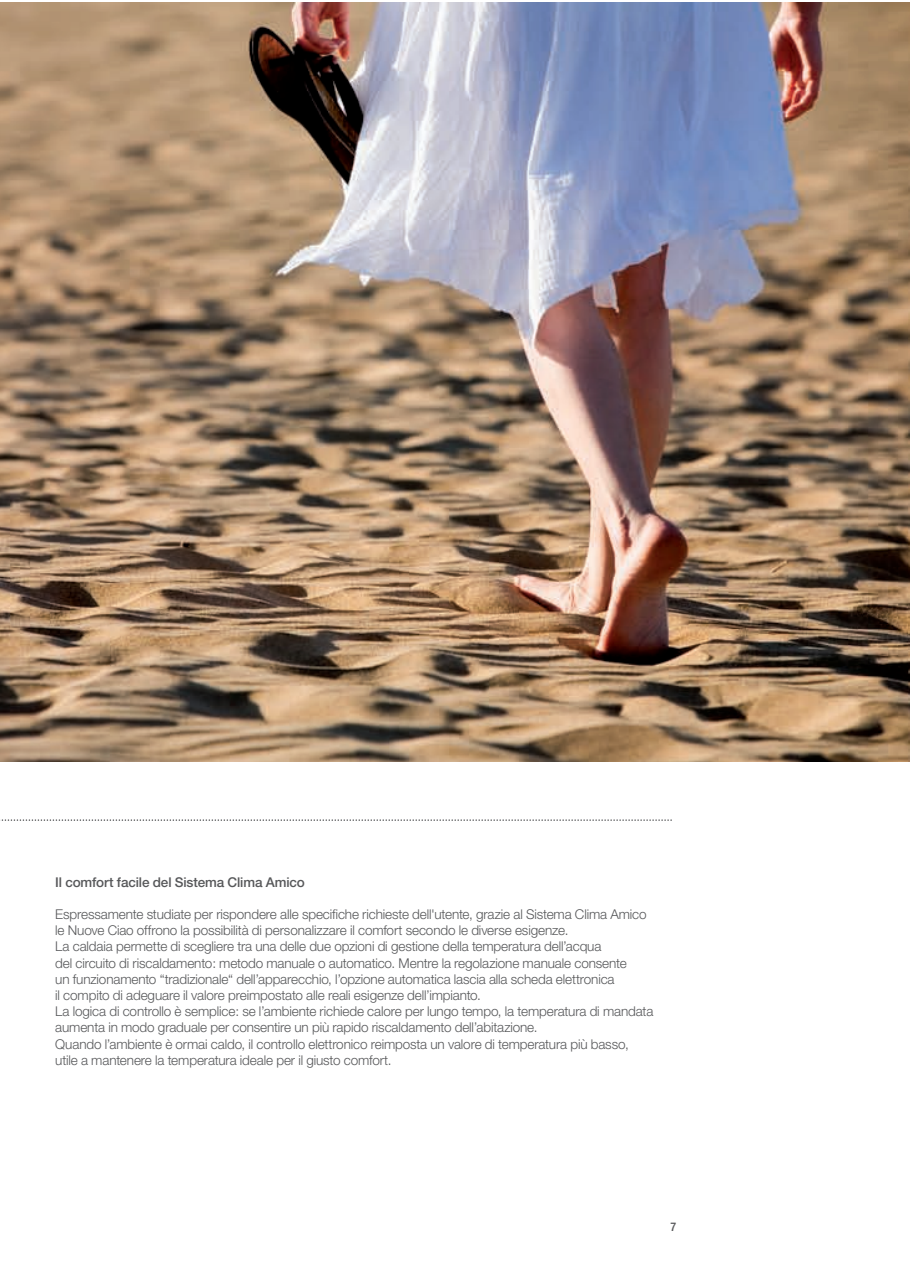
<style>
.page{position:relative;width:910px;height:1280px;background:#fff}
.page>*{position:absolute;margin:0;border:0;box-sizing:border-box;transform-origin:0 0}
.t1{font:300 13.5px/16.2px "Helvetica Neue";letter-spacing:-.01em;color:#57585a}
.t2{font:500 13.5px "Helvetica Neue";letter-spacing:-.01em;color:#57585a}
.t3{font:500 condensed 12px "Helvetica Neue";color:#57585a}
</style>
<div class="page">
<img style="left:0;top:3px;width:910px;height:758px">
<svg style="left:0;top:819px;width:672px;height:2px"></svg>
<p class="t2" style="left:55px;top:874px;width:251px">Il comfort facile del Sistema Clima Amico</p>
<p class="t1" style="left:55px;top:906px;width:600px">Espressamente studiate per rispondere alle specifiche richieste dell'utente, grazie al Sistema Clima Amico le Nuove Ciao offrono la possibilità di personalizzare il comfort secondo le diverse esigenze.<br>La caldaia permette di scegliere tra una delle due opzioni di gestione della temperatura dell’acqua<br>del circuito di riscaldamento: metodo manuale o automatico. Mentre la regolazione manuale consente<br>un funzionamento “tradizionale“ dell’apparecchio, l’opzione automatica lascia alla scheda elettronica<br>il compito di adeguare il valore preimpostato alle reali esigenze dell’impianto.<br>La logica di controllo è semplice: se l’ambiente richiede calore per lungo tempo, la temperatura di mandata aumenta in modo graduale per consentire un più rapido riscaldamento dell’abitazione.<br>Quando l’ambiente è ormai caldo, il controllo elettronico reimposta un valore di temperatura più basso, utile a mantenere la temperatura ideale per il giusto comfort.</p>
<p class="t3" style="left:670px;top:1220px;width:7px">7</p>
</div>
